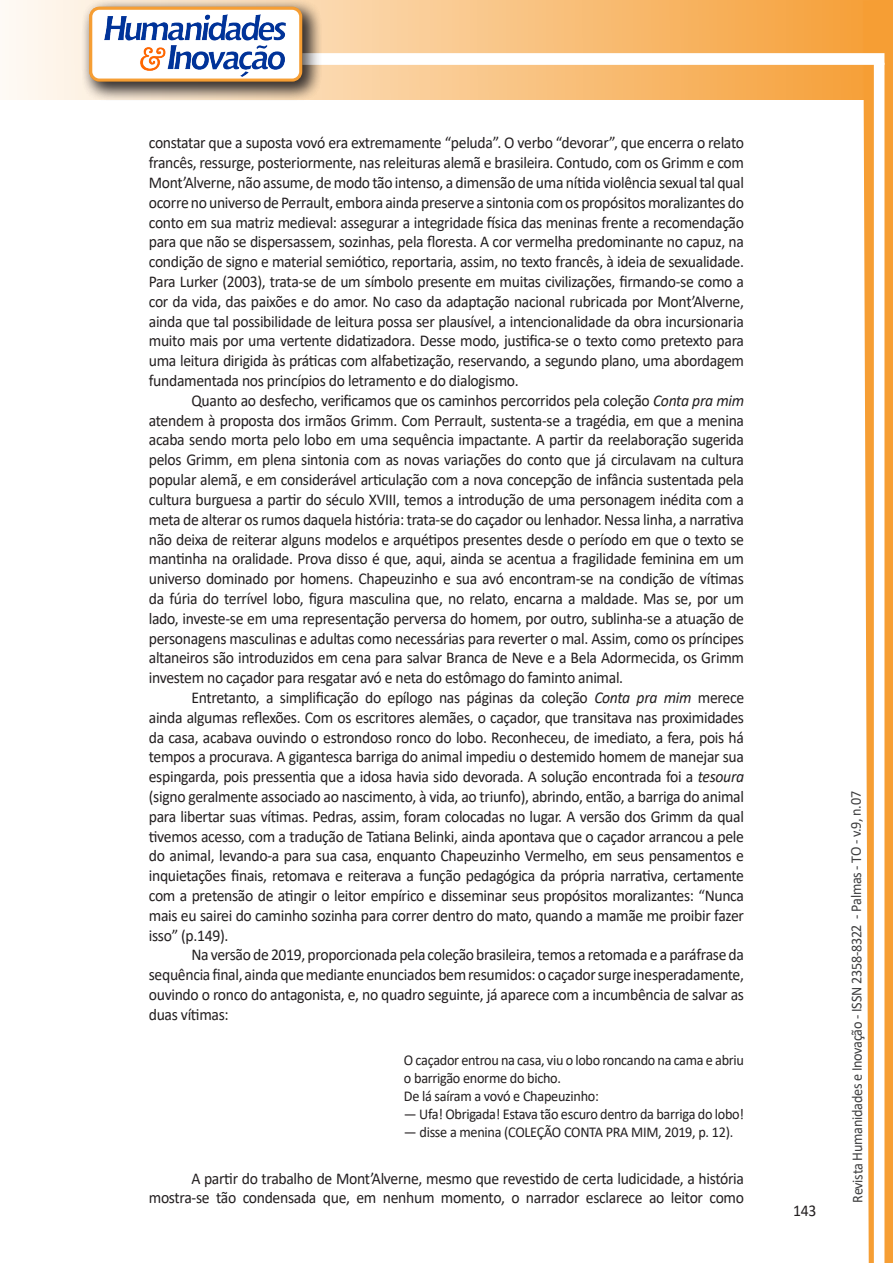
<style>
.page{position:relative;width:893px;height:1263px;background:#fff}
.page>*{position:absolute;margin:0;border:0;box-sizing:border-box;transform-origin:0 0}
.texto{font:16.5px/19.8px "Calibri";letter-spacing:-.02em;color:#231f20;text-align:justify;scale:.95 1}
.citacao{font:15px/18px "Calibri";letter-spacing:-.02em;color:#231f20;scale:.95 1}
.t1{font:15px "Calibri";letter-spacing:-.025em;color:#3e3e3f;scale:.95 1}
.s1{font-style:italic}
</style>
<div class="page">
<svg style="left:5px;top:0;width:858px;height:100px"></svg>
<div style="left:302px;top:53px;width:582px;height:12px;background:#fff;border:2px solid #fff"></div>
<svg style="left:863px;top:0;width:30px;height:1263px"></svg>
<div style="left:81px;top:0;width:241px;height:102px;background:#231f20;opacity:.75"></div>
<div style="left:91px;top:8px;width:210px;height:72px;background:#fff;border-radius:9px"></div>
<img style="left:104px;top:14px;width:181px;height:62px">
<div style="left:89px;top:7px;width:213px;height:75px;border:3px solid #f69e34;border-radius:9px"></div>
<p class="texto" style="left:149px;top:133px;width:628px">constatar que a suposta vovó era extremamente “peluda”. O verbo “devorar”, que encerra o relato francês, ressurge, posteriormente, nas releituras alemã e brasileira. Contudo, com os Grimm e com Mont’Alverne, não assume, de modo tão intenso, a dimensão de uma nítida violência sexual tal qual ocorre no universo de Perrault, embora ainda preserve a sintonia com os propósitos moralizantes do conto em sua matriz medieval: assegurar a integridade física das meninas frente a recomendação para que não se dispersassem, sozinhas, pela floresta. A cor vermelha predominante no capuz, na condição de signo e material semiótico, reportaria, assim, no texto francês, à ideia de sexualidade.<br>Para Lurker (2003), trata-se de um símbolo presente em muitas civilizações, firmando-se como a cor da vida, das paixões e do amor. No caso da adaptação nacional rubricada por Mont’Alverne, ainda que tal possibilidade de leitura possa ser plausível, a intencionalidade da obra incursionaria muito mais por uma vertente didatizadora. Desse modo, justifica-se o texto como pretexto para uma leitura dirigida às práticas com alfabetização, reservando, a segundo plano, uma abordagem fundamentada nos princípios do letramento e do dialogismo.</p>
<p class="texto" style="left:149px;top:390px;width:628px;text-indent:43px">Quanto ao desfecho, verificamos que os caminhos percorridos pela coleção <span class="s1">Conta pra mim </span>atendem à proposta dos irmãos Grimm. Com Perrault, sustenta-se a tragédia, em que a menina acaba sendo morta pelo lobo em uma sequência impactante. A partir da reelaboração sugerida pelos Grimm, em plena sintonia com as novas variações do conto que já circulavam na cultura popular alemã, e em considerável articulação com a nova concepção de infância sustentada pela cultura burguesa a partir do século XVIII, temos a introdução de uma personagem inédita com a meta de alterar os rumos daquela história: trata-se do caçador ou lenhador. Nessa linha, a narrativa não deixa de reiterar alguns modelos e arquétipos presentes desde o período em que o texto se mantinha na oralidade. Prova disso é que, aqui, ainda se acentua a fragilidade feminina em um universo dominado por homens. Chapeuzinho e sua avó encontram-se na condição de vítimas da fúria do terrível lobo, figura masculina que, no relato, encarna a maldade. Mas se, por um lado, investe-se em uma representação perversa do homem, por outro, sublinha-se a atuação de personagens masculinas e adultas como necessárias para reverter o mal. Assim, como os príncipes altaneiros são introduzidos em cena para salvar Branca de Neve e a Bela Adormecida, os Grimm investem no caçador para resgatar avó e neta do estômago do faminto animal.</p>
<p class="texto" style="left:149px;top:687px;width:628px;text-indent:43px">Entretanto, a simplificação do epílogo nas páginas da coleção <span class="s1">Conta pra mim</span> merece ainda algumas reflexões. Com os escritores alemães, o caçador, que transitava nas proximidades da casa, acabava ouvindo o estrondoso ronco do lobo. Reconheceu, de imediato, a fera, pois há tempos a procurava. A gigantesca barriga do animal impediu o destemido homem de manejar sua espingarda, pois pressentia que a idosa havia sido devorada. A solução encontrada foi a <span class="s1">tesoura </span>(signo geralmente associado ao nascimento, à vida, ao triunfo), abrindo, então, a barriga do animal para libertar suas vítimas. Pedras, assim, foram colocadas no lugar. A versão dos Grimm da qual tivemos acesso, com a tradução de Tatiana Belinki, ainda apontava que o caçador arrancou a pele do animal, levando-a para sua casa, enquanto Chapeuzinho Vermelho, em seus pensamentos e inquietações finais, retomava e reiterava a função pedagógica da própria narrativa, certamente com a pretensão de atingir o leitor empírico e disseminar seus propósitos moralizantes: “Nunca mais eu sairei do caminho sozinha para correr dentro do mato, quando a mamãe me proibir fazer isso” (p.149).</p>
<p class="texto" style="left:149px;top:944px;width:628px;text-indent:43px">Na versão de 2019, proporcionada pela coleção brasileira, temos a retomada e a paráfrase da sequência final, ainda que mediante enunciados bem resumidos: o caçador surge inesperadamente, ouvindo o ronco do antagonista, e, no quadro seguinte, já aparece com a incumbência de salvar as duas vítimas:</p>
<p class="citacao" style="left:404px;top:1050px;width:359px">O caçador entrou na casa, viu o lobo roncando na cama e abriu o barrigão enorme do bicho.</p>
<p class="citacao" style="left:404px;top:1086px;width:207px">De lá saíram a vovó e Chapeuzinho:</p>
<p class="citacao" style="left:404px;top:1104px;width:359px">— Ufa! Obrigada! Estava tão escuro dentro da barriga do lobo!</p>
<p class="citacao" style="left:404px;top:1122px;width:348px">— disse a menina (COLEÇÃO CONTA PRA MIM, 2019, p. 12).</p>
<p class="texto" style="left:149px;top:1168px;width:628px;text-align:right">A partir do trabalho de Mont’Alverne, mesmo que revestido de certa ludicidade, a história mostra-se tão condensada que, em nenhum momento, o narrador esclarece ao leitor como</p>
<p class="texto" style="left:793px;top:1200px;width:26px">143</p>
<p class="t1" style="left:846px;top:1203px;width:435px;rotate:-90deg">Revista Humanidades e Inovação - ISSN 2358-8322 - Palmas - TO - v.9, n.07</p>
</div>
